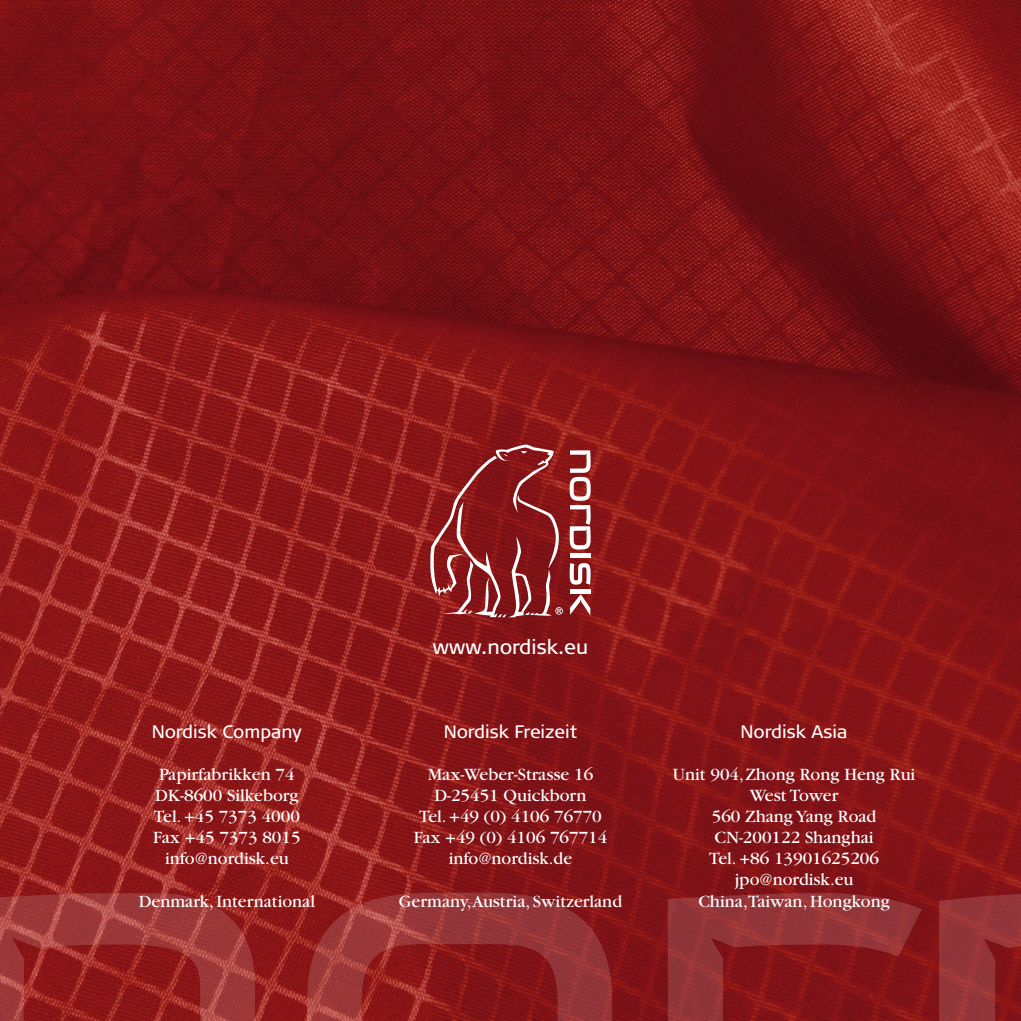
<style>
.page{position:relative;width:1021px;height:1021px;background:#fff}
.page>*{position:absolute;margin:0;border:0;box-sizing:border-box;transform-origin:0 0}
.t1{font:20.1px "Signa Normal";color:#fff}
.t2{font:18px/21px "Garamond";color:#fff;text-align:center}
.t3{font:18px "Signa Normal";color:#fff}
</style>
<div class="page">
<img style="left:0;top:0;width:1020px;height:1020px">
<hr style="left:570px;top:554px;width:20px;height:4px;background:#fff">
<hr style="left:570px;top:590px;width:20px;height:4px;background:#fff">
<svg style="left:569px;top:563px;width:21px;height:21px"></svg>
<svg style="left:570px;top:594px;width:20px;height:21px"></svg>
<svg style="left:569px;top:450px;width:21px;height:99px"></svg>
<svg style="left:430px;top:444px;width:132px;height:173px;background:#953032"></svg>
<svg style="left:0;top:893px;width:255px;height:127px;background:#9b2e2e"></svg>
<svg style="left:667px;top:892px;width:254px;height:128px;background:#8b2427"></svg>
<svg style="left:939px;top:893px;width:81px;height:127px;background:#912e31"></svg>
<svg style="left:307px;top:892px;width:305px;height:128px;background:#92292b"></svg>
<p class="t3" style="left:152px;top:721px;width:152px">Nordisk Company</p>
<p class="t2" style="left:159px;top:764px;width:137px">Papirfabrikken 74</p>
<p class="t2" style="left:155px;top:785px;width:145px">DK-8600 Silkeborg</p>
<p class="t2" style="left:154px;top:806px;width:147px">Tel. +45 7373 4000</p>
<p class="t2" style="left:153px;top:827px;width:149px">Fax +45 7373 8015</p>
<p class="t2" style="left:165px;top:848px;width:125px">info@nordisk.eu</p>
<p class="t2" style="left:139px;top:890px;width:178px">Denmark, International</p>
<p class="t1" style="left:433px;top:635px;width:157px">www.nordisk.eu</p>
<p class="t3" style="left:444px;top:721px;width:135px">Nordisk Freizeit</p>
<p class="t2" style="left:428px;top:764px;width:167px">Max-Weber-Strasse 16</p>
<p class="t2" style="left:434px;top:785px;width:154px">D-25451 Quickborn</p>
<p class="t2" style="left:419px;top:806px;width:184px">Tel. +49 (0) 4106 76770</p>
<p class="t2" style="left:413px;top:827px;width:195px">Fax +49 (0) 4106 767714</p>
<p class="t2" style="left:448px;top:848px;width:125px">info@nordisk.de</p>
<p class="t2" style="left:399px;top:890px;width:225px">Germany,Austria, Switzerland</p>
<p class="t3" style="left:740px;top:721px;width:108px">Nordisk Asia</p>
<p class="t2" style="left:673px;top:764px;width:244px">Unit 904,Zhong Rong Heng Rui<br>West Tower</p>
<p class="t2" style="left:711px;top:806px;width:166px">560 Zhang Yang Road</p>
<p class="t2" style="left:714px;top:827px;width:161px">CN-200122 Shanghai</p>
<p class="t2" style="left:709px;top:848px;width:171px">Tel. +86 13901625206</p>
<p class="t2" style="left:734px;top:869px;width:120px">jpo@nordisk.eu</p>
<p class="t2" style="left:698px;top:890px;width:193px">China,Taiwan, Hongkong</p>
</div>
